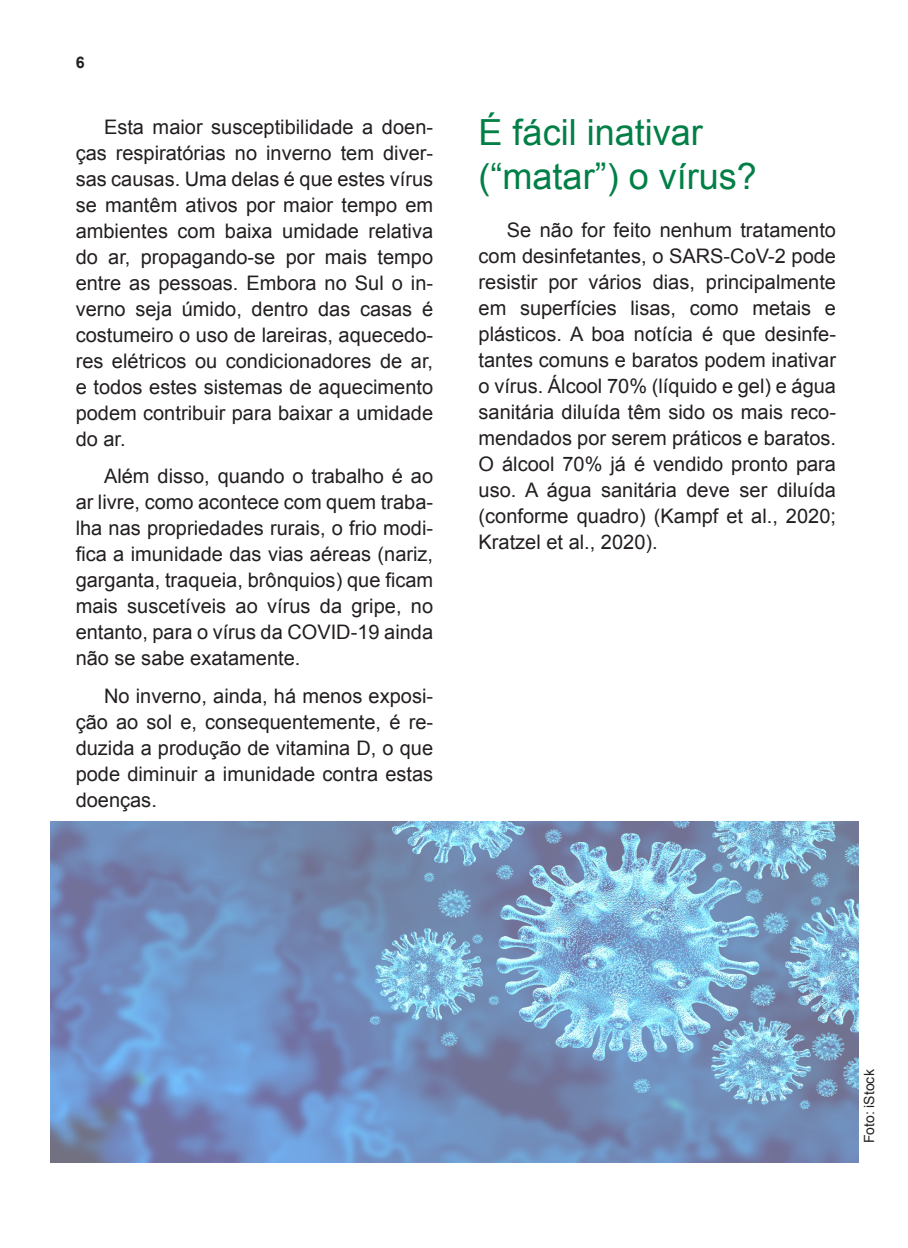
<style>
.page{position:relative;width:908px;height:1248px;background:#fff}
.page>*{position:absolute;margin:0;border:0;box-sizing:border-box;transform-origin:0 0}
.TITULO_1{font:36px/43.2px "Arial";color:#007f46}
.MIOLO{font:20px/26px "Arial";color:#231f20;text-align:justify}
.t1{font:700 16px "Arial";color:#231f20}
.CREDITO_FOTO{font:14px "Arial";color:#231f20}
</style>
<div class="page">
<img style="left:50px;top:821px;width:808px;height:341px">
<p class="t1" style="left:76px;top:51px;width:10px">6</p>
<p class="MIOLO" style="left:76px;top:113px;width:359px;text-indent:28px">Esta maior susceptibilidade a doen&shy;ças respiratórias no inverno tem diver&shy;sas causas. Uma delas é que estes vírus se mantêm ativos por maior tempo em ambientes com baixa umidade relativa do ar, propagando-se por mais tempo entre as pessoas. Embora no Sul o in&shy;verno seja úmido, dentro das casas é costumeiro o uso de lareiras, aquecedo&shy;res elétricos ou condicionadores de ar, e todos estes sistemas de aquecimento podem contribuir para baixar a umidade do ar.</p>
<p class="MIOLO" style="left:76px;top:463px;width:359px;text-indent:28px">Além disso, quando o trabalho é ao ar livre, como acontece com quem traba&shy;lha nas propriedades rurais, o frio modi&shy;fica a imunidade das vias aéreas (nariz, garganta, traqueia, brônquios) que ficam mais suscetíveis ao vírus da gripe, no entanto, para o vírus da COVID-19 ainda não se sabe exatamente.</p>
<p class="MIOLO" style="left:76px;top:682px;width:359px;text-indent:28px">No inverno, ainda, há menos exposi&shy;ção ao sol e, consequentemente, é re&shy;duzida a produção de vitamina D, o que pode diminuir a imunidade contra estas doenças.</p>
<p class="TITULO_1" style="left:478px;top:111px;width:280px">É fácil inativar (“matar”) o vírus?</p>
<p class="MIOLO" style="left:478px;top:217px;width:359px;text-indent:28px">Se não for feito nenhum tratamento com desinfetantes, o SARS-CoV-2 pode resistir por vários dias, principalmente em superfícies lisas, como metais e plásticos. A boa notícia é que desinfe&shy;tantes comuns e baratos podem inativar o vírus. Álcool 70% (líquido e gel) e água sanitária diluída têm sido os mais reco&shy;mendados por serem práticos e baratos.<br>O álcool 70% já é vendido pronto para uso. A água sanitária deve ser diluída (conforme quadro) (Kampf et al., 2020; Kratzel et al., 2020).</p>
<p class="CREDITO_FOTO" style="left:859px;top:1143px;width:75px;rotate:-90deg">Foto: iStock</p>
</div>
